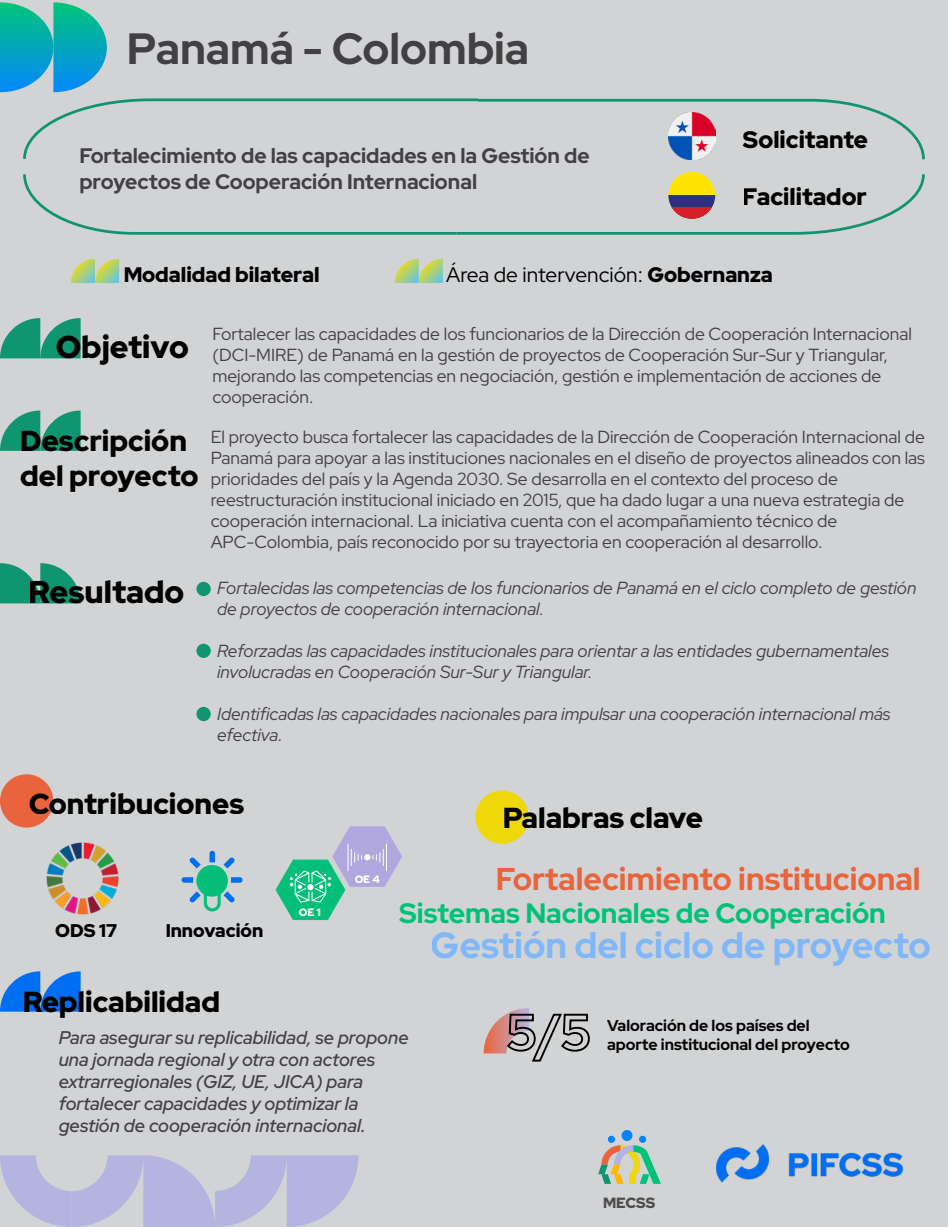
<style>
.page{position:relative;width:948px;height:1227px;background:#d1d3d4}
.page>*{position:absolute;margin:0;border:0;box-sizing:border-box;transform-origin:0 0}
.t1{font:700 43.75px "Red Hat Display";color:#414042}
.t2{font:700 36.4px "Red Hat Display";color:#80b7f9}
.t3{font:800 31.5px "Red Hat Display";color:#e9643c}
.t4{font:900 31.5px "Red Hat Display";color:#000}
.t5{font:900 28.88px/34.6px "Red Hat Display";color:#000}
.t6{font:800 28px "Red Hat Display";color:#00c178}
.t7{font:900 23.8px "Red Hat Display";color:#000}
.t8{font:700 21px/25.2px "Red Hat Display";color:#414042}
.t9{font:21px "Red Hat Display";color:#000}
.t10{font:900 21px "Red Hat Display";color:#000}
.t11{font:italic 600 18.38px/22.1px "Red Hat Display";color:#414042}
.t12{font:900 18.38px "Red Hat Display";color:#000}
.t13{font:17.5px/21px "Red Hat Display";color:#414042}
.t14{font:italic 17.5px/21px "Red Hat Display";color:#414042}
.t15{font:700 15.75px/18.9px "Red Hat Display";color:#000}
.t16{font:900 14.79px "Red Hat Display";letter-spacing:.005em;color:#4d4d4d}
.t17{font:900 10.67px "Red Hat Display";color:#fff}
.s1{font-weight:900}
.s2{font-weight:900;font-style:normal;font-size:31.5px;color:#000}
</style>
<div class="page">
<svg style="left:23px;top:172px;width:902px;height:63px"></svg>
<svg style="left:484px;top:1008px;width:106px;height:54px"></svg>
<div style="left:608px;top:1135px;width:7px;height:8px;background:#0482ff;border-radius:50%"></div>
<div style="left:639px;top:1135px;width:7px;height:8px;background:#0482ff;border-radius:50%"></div>
<div style="left:621px;top:1130px;width:11px;height:11px;background:#0482ff;border-radius:50%"></div>
<svg style="left:598px;top:1145px;width:63px;height:39px"></svg>
<img style="left:716px;top:1144px;width:187px;height:39px">
<div style="left:196px;top:865px;width:32px;height:31px;background:#04bf79;border-radius:50%"></div>
<svg style="left:189px;top:857px;width:12px;height:11px"></svg>
<svg style="left:182px;top:877px;width:61px;height:35px"></svg>
<svg style="left:224px;top:857px;width:11px;height:11px"></svg>
<svg style="left:210px;top:851px;width:5px;height:11px"></svg>
<div style="left:475px;top:790px;width:54px;height:54px;background:#efd80a;border-radius:50%"></div>
<svg style="left:0;top:1155px;width:358px;height:72px"></svg>
<svg style="left:0;top:2px;width:925px;height:158px"></svg>
<svg style="left:395px;top:259px;width:48px;height:24px"></svg>
<svg style="left:71px;top:259px;width:48px;height:24px"></svg>
<svg style="left:0;top:318px;width:81px;height:40px"></svg>
<svg style="left:0;top:410px;width:81px;height:41px"></svg>
<svg style="left:0;top:563px;width:81px;height:40px"></svg>
<svg style="left:0;top:971px;width:81px;height:40px"></svg>
<div style="left:196px;top:707px;width:15px;height:14px;background:#0f9570;border-radius:50%"></div>
<div style="left:196px;top:644px;width:15px;height:14px;background:#0f9570;border-radius:50%"></div>
<div style="left:196px;top:582px;width:15px;height:14px;background:#0f9570;border-radius:50%"></div>
<div style="left:0;top:774px;width:53px;height:53px;background:#e9643c;border-radius:50%"></div>
<img style="left:46px;top:842px;width:73px;height:73px">
<div style="left:668px;top:172px;width:47px;height:47px;background:#ffe400;border-radius:23px"></div>
<div style="left:668px;top:195px;width:47px;height:24px;background:#2a317e"></div>
<svg style="left:668px;top:207px;width:47px;height:12px"></svg>
<img style="left:668px;top:112px;width:47px;height:47px">
<svg style="left:275px;top:826px;width:127px;height:94px"></svg>
<h1 class="t1" style="left:127px;top:20px;width:404px">Panamá - Colombia</h1>
<p class="t8" style="left:79px;top:143px;width:512px">Fortalecimiento de las capacidades en la Gestión de proyectos de Cooperación Internacional</p>
<h3 class="t7" style="left:743px;top:124px;width:127px">Solicitante</h3>
<h3 class="t7" style="left:743px;top:181px;width:125px">Facilitador</h3>
<p class="t10" style="left:123px;top:261px;width:198px">Modalidad bilateral</p>
<p class="t9" style="left:446px;top:261px;width:328px">Área de intervención: <span class="s1">Gobernanza</span></p>
<h3 class="t4" style="left:56px;top:327px;width:135px">Objetivo</h3>
<h3 class="t5" style="left:20px;top:423px;width:180px">Descripción del proyecto</h3>
<p class="t13" style="left:212px;top:323px;width:701px">Fortalecer las capacidades de los funcionarios de la Dirección de Cooperación Internacional (DCI-MIRE) de Panamá en la gestión de proyectos de Cooperación Sur-Sur y Triangular, mejorando las competencias en negociación, gestión e implementación de acciones de cooperación.</p>
<p class="t13" style="left:211px;top:426px;width:716px">El proyecto busca fortalecer las capacidades de la Dirección de Cooperación Internacional de Panamá para apoyar a las instituciones nacionales en el diseño de proyectos alineados con las prioridades del país y la Agenda 2030. Se desarrolla en el contexto del proceso de reestructuración institucional iniciado en 2015, que ha dado lugar a una nueva estrategia de cooperación internacional. La iniciativa cuenta con el acompañamiento técnico de APC-Colombia, país reconocido por su trayectoria en cooperación al desarrollo.</p>
<p class="t14" style="left:217px;top:577px;width:701px;text-indent:-188px"><span class="s2">Resultado</span> Fortalecidas las competencias de los funcionarios de Panamá en el ciclo completo de gestión de proyectos de cooperación internacional.</p>
<p class="t14" style="left:217px;top:640px;width:673px">Reforzadas las capacidades institucionales para orientar a las entidades gubernamentales involucradas en Cooperación Sur-Sur y Triangular.</p>
<p class="t14" style="left:217px;top:703px;width:675px">Identificadas las capacidades nacionales para impulsar una cooperación internacional más efectiva.</p>
<h3 class="t5" style="left:28px;top:786px;width:217px">Contribuciones</h3>
<p class="t12" style="left:55px;top:918px;width:64px">ODS 17</p>
<p class="t12" style="left:165px;top:918px;width:99px">Innovación</p>
<p class="t17" style="left:299px;top:905px;width:23px">OE 1</p>
<p class="t17" style="left:355px;top:872px;width:27px">OE 4</p>
<h3 class="t5" style="left:502px;top:800px;width:202px">Palabras clave</h3>
<h3 class="t3" style="left:496px;top:858px;width:426px">Fortalecimiento institucional</h3>
<h3 class="t6" style="left:399px;top:895px;width:488px">Sistemas Nacionales de Cooperación</h3>
<h2 class="t2" style="left:431px;top:921px;width:502px">Gestión del ciclo de proyecto</h2>
<h3 class="t5" style="left:23px;top:984px;width:199px">Replicabilidad</h3>
<p class="t11" style="left:59px;top:1026px;width:352px">Para asegurar su replicabilidad, se propone una jornada regional y otra con actores extrarregionales (GIZ, UE, JICA) para fortalecer capacidades y optimizar la gestión de cooperación internacional.</p>
<p class="t15" style="left:607px;top:1015px;width:244px">Valoración de los países del aporte institucional del proyecto</p>
<p class="t16" style="left:603px;top:1193px;width:54px">MECSS</p>
</div>
